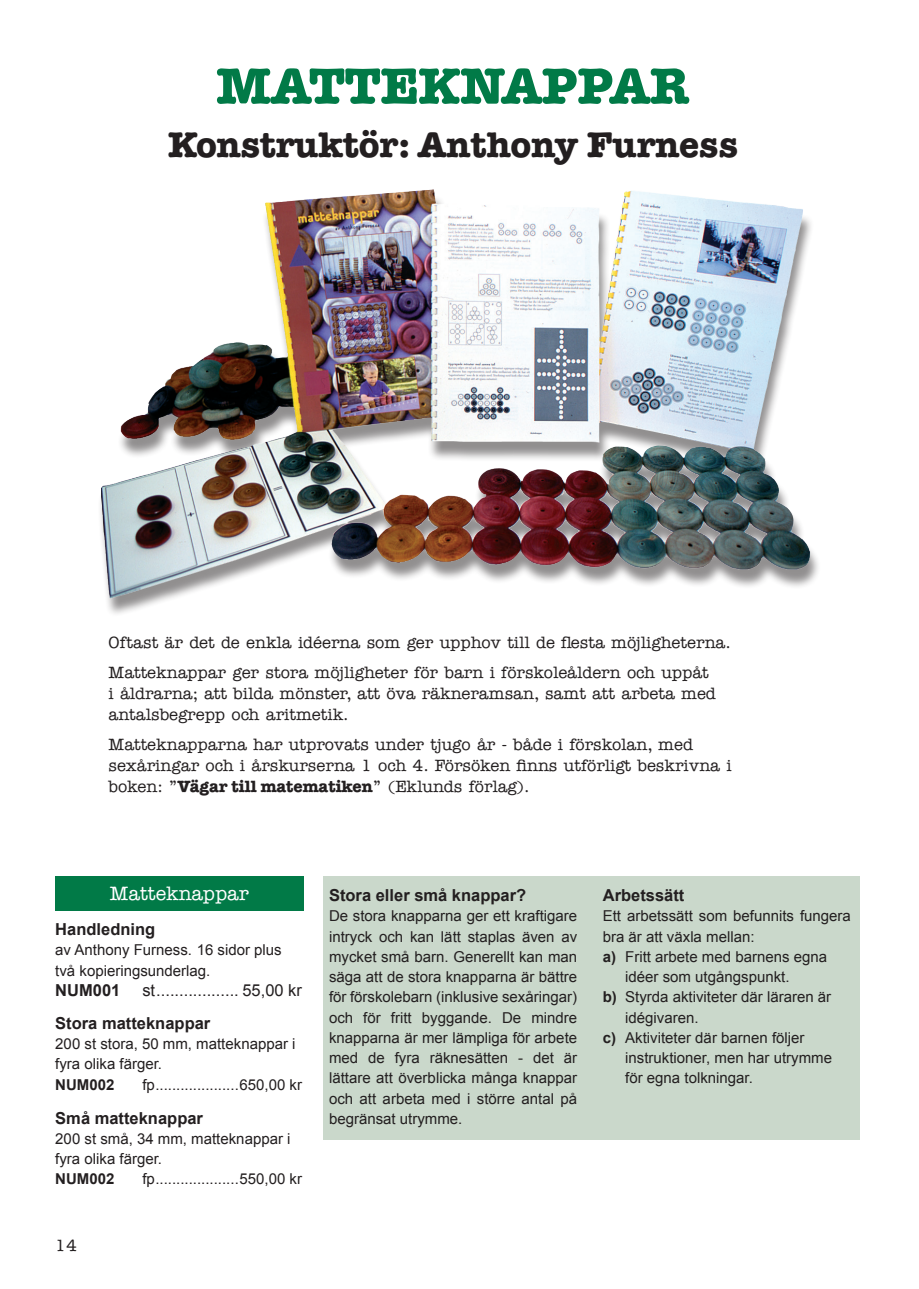
<style>
.page{position:relative;width:919px;height:1289px;background:#fff}
.page>*{position:absolute;margin:0;border:0;box-sizing:border-box;transform-origin:0 0}
.t1{font:700 51px "American Typewriter Std";color:#017a47}
.t2{font:700 36px "American Typewriter Std";color:#231f20}
.t3{font:500 19.5px "American Typewriter Std";color:#fff}
.t4{font:500 16.5px/21px "American Typewriter Std";color:#231f20}
.t5{font:700 16.5px "Arial";color:#231f20}
.t6{font:16.5px "Arial";color:#231f20}
.t7{font:15px/20.2px "Arial";color:#231f20}
.t8{font:700 15px "Arial";color:#231f20}
.s1{font-weight:700}
</style>
<div class="page">
<div style="left:323px;top:876px;width:536px;height:264px;background:#cad8cb"></div>
<img style="left:101px;top:189px;width:716px;height:416px">
<div style="left:55px;top:876px;width:248px;height:34px;background:#017a47"></div>
<h1 class="t1" style="left:216px;top:56px;width:475px">MATTEKNAPPAR</h1>
<h2 class="t2" style="left:168px;top:123px;width:571px">Konstruktör: Anthony Furness</h2>
<p class="t4" style="left:108px;top:628px;width:624px;line-height:29.5px">Oftast är det de enkla idéerna som ger upphov till de flesta möjligheterna.<br>Matteknappar ger stora möjligheter för barn i förskoleåldern och uppåt</p>
<p class="t4" style="left:108px;top:683px;width:609px">i åldrarna; att bilda mönster, att öva räkneramsan, samt att arbeta med antalsbegrepp och aritmetik.</p>
<p class="t4" style="left:108px;top:733px;width:624px">Matteknapparna har utprovats under tjugo år - både i förskolan, med sexåringar och i årskurserna 1 och 4. Försöken finns utförligt beskrivna i boken: ”<span class="s1">Vägar till matematiken</span>” (Eklunds förlag).</p>
<h3 class="t3" style="left:110px;top:882px;width:141px">Matteknappar</h3>
<p class="t5" style="left:329px;top:884px;width:199px">Stora eller små knappar?</p>
<p class="t7" style="left:329px;top:906px;width:250px;text-align:justify">De stora knapparna ger ett kraftigare intryck och kan lätt staplas även av mycket små barn. Generellt kan man säga att de stora knapparna är bättre för förskolebarn (inklusive sexåringar) och för fritt byggande. De mindre knapparna är mer lämpliga för arbete med de fyra räknesätten - det är lättare att överblicka många knappar och att arbeta med i större antal på begränsat utrymme.</p>
<p class="t5" style="left:55px;top:918px;width:101px">Handledning</p>
<p class="t7" style="left:55px;top:940px;width:228px">av Anthony Furness. 16 sidor plus två kopieringsunderlag.</p>
<p class="t5" style="left:55px;top:979px;width:67px">NUM001</p>
<p class="t6" style="left:142px;top:979px;width:161px">st.................. 55,00 kr</p>
<p class="t5" style="left:55px;top:1012px;width:156px">Stora matteknappar</p>
<p class="t7" style="left:55px;top:1033px;width:242px">200 st stora, 50 mm, matteknappar i fyra olika färger.</p>
<p class="t8" style="left:55px;top:1074px;width:61px">NUM002</p>
<p class="t7" style="left:142px;top:1074px;width:161px">fp....................650,00 kr</p>
<p class="t5" style="left:55px;top:1106px;width:149px">Små matteknappar</p>
<p class="t7" style="left:55px;top:1128px;width:237px">200 st små, 34 mm, matteknappar i fyra olika färger.</p>
<p class="t8" style="left:55px;top:1168px;width:61px">NUM002</p>
<p class="t7" style="left:142px;top:1168px;width:161px">fp....................550,00 kr</p>
<p class="t4" style="left:55px;top:1234px;width:23px">14</p>
<p class="t5" style="left:602px;top:884px;width:83px">Arbetssätt</p>
<p class="t7" style="left:602px;top:906px;width:250px">Ett arbetssätt som befunnits fungera</p>
<p class="t7" style="left:602px;top:926px;width:153px">bra är att växla mellan:</p>
<p class="t7" style="left:602px;top:946px;width:226px"><span class="s1">a)</span> Fritt arbete med barnens egna</p>
<p class="t7" style="left:625px;top:966px;width:166px">idéer som utgångspunkt.</p>
<p class="t7" style="left:602px;top:987px;width:230px"><span class="s1">b)</span> Styrda aktiviteter där läraren är</p>
<p class="t7" style="left:625px;top:1007px;width:75px">idégivaren.</p>
<p class="t7" style="left:602px;top:1027px;width:203px"><span class="s1">c)</span> Aktiviteter där barnen följer</p>
<p class="t7" style="left:625px;top:1047px;width:208px">instruktioner, men har utrymme</p>
<p class="t7" style="left:625px;top:1068px;width:129px">för egna tolkningar.</p>
</div>
